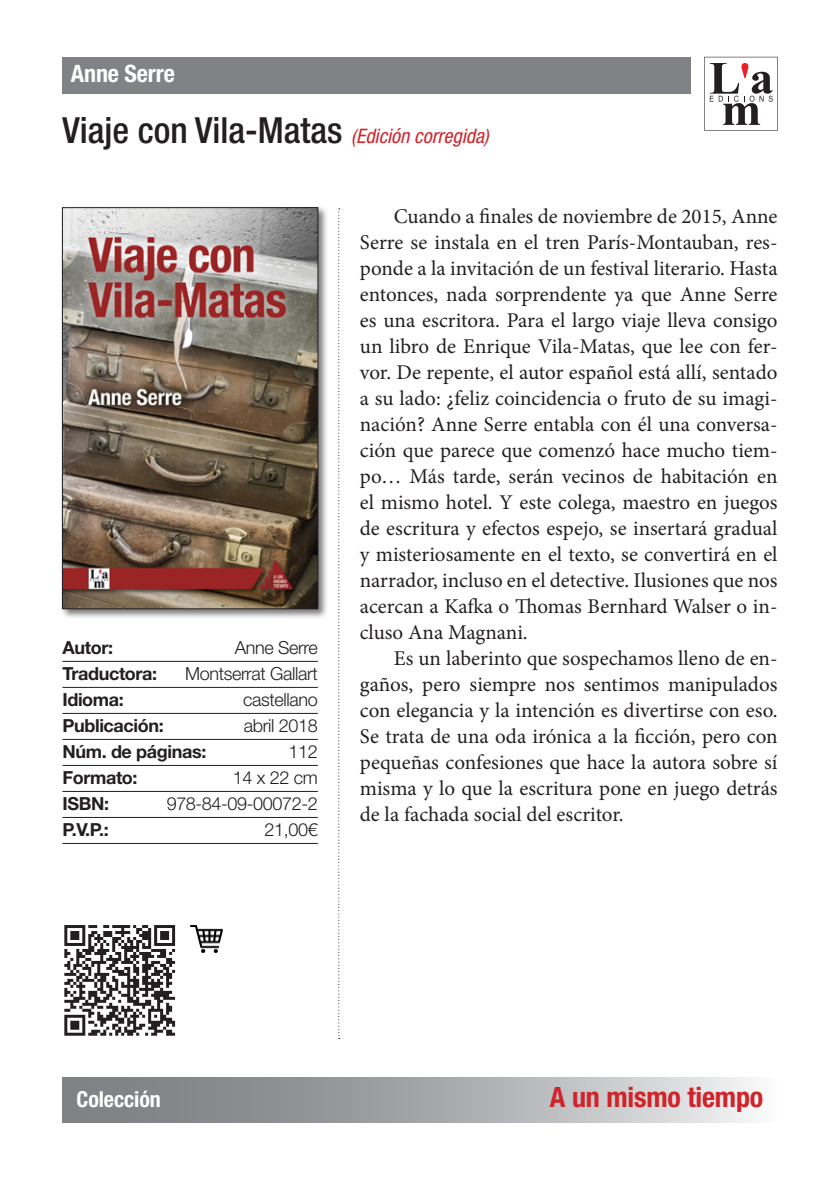
<style>
.page{position:relative;width:840px;height:1191px;background:#fff}
.page>*{position:absolute;margin:0;border:0;box-sizing:border-box;transform-origin:0 0}
.Titols-llibre{font:500 condensed 36px "Helvetica Neue LT Std";color:#231f20}
.Coleccio{font:700 condensed 28px "Helvetica Neue LT Std";letter-spacing:-.005em;color:#d1232a}
.autor{font:700 condensed 24px "Helvetica Neue LT Std";letter-spacing:-.005em;color:#fff}
.Coleccio-2{font:700 condensed 22px "Helvetica Neue LT Std";letter-spacing:-.005em;color:#fff}
.Descripcio{font:21px/26px "Minion Pro";color:#231f20;text-align:justify}
.Fitxa{font:300 18px "Helvetica Neue LT Std";letter-spacing:-.02em;color:#231f20}
.Fitxa-2{font:700 18px "Helvetica Neue LT Std";letter-spacing:-.02em;color:#231f20}
.s1{font-weight:400;font-style:italic;font-size:20px;color:#d1232a}
</style>
<div class="page">
<hr style="left:62px;top:661px;width:255px;height:1px;background:#231f20">
<hr style="left:62px;top:687px;width:255px;height:1px;background:#231f20">
<hr style="left:62px;top:713px;width:255px;height:1px;background:#231f20">
<hr style="left:62px;top:739px;width:255px;height:1px;background:#231f20">
<hr style="left:62px;top:765px;width:255px;height:1px;background:#231f20">
<hr style="left:62px;top:791px;width:255px;height:1px;background:#231f20">
<hr style="left:62px;top:817px;width:255px;height:1px;background:#231f20">
<hr style="left:62px;top:843px;width:255px;height:1px;background:#231f20">
<svg style="left:338px;top:208px;width:1px;height:831px"></svg>
<svg style="left:64px;top:925px;width:111px;height:110px"></svg>
<img style="left:191px;top:925px;width:31px;height:28px">
<div style="left:62px;top:57px;width:629px;height:37px;background:#808285"></div>
<svg style="left:704px;top:57px;width:73px;height:73px"></svg>
<svg style="left:62px;top:1077px;width:691px;height:46px;background:#a9aaad"></svg>
<div style="left:60px;top:205px;width:268px;height:414px;background:#231f20;opacity:.6"></div>
<img style="left:64px;top:209px;width:252px;height:398px">
<div style="left:62px;top:207px;width:256px;height:402px;border:1px solid #231f20"></div>
<p class="autor" style="left:71px;top:59px;width:105px">Anne Serre</p>
<p class="Titols-llibre" style="left:62px;top:108px;width:427px">Viaje con Vila-Matas <span class="s1">(Edición corregida)</span></p>
<p class="Fitxa-2" style="left:62px;top:637px;width:52px">Autor:</p>
<p class="Fitxa" style="left:235px;top:637px;width:84px">Anne Serre</p>
<p class="Fitxa-2" style="left:62px;top:663px;width:96px">Traductora:</p>
<p class="Fitxa" style="left:185px;top:663px;width:134px">Montserrat Gallart</p>
<p class="Fitxa-2" style="left:62px;top:689px;width:63px">Idioma:</p>
<p class="Fitxa" style="left:243px;top:689px;width:76px">castellano</p>
<p class="Fitxa-2" style="left:62px;top:715px;width:103px">Publicación:</p>
<p class="Fitxa" style="left:244px;top:715px;width:75px">abril 2018</p>
<p class="Fitxa-2" style="left:62px;top:741px;width:145px">Núm. de páginas:</p>
<p class="Fitxa" style="left:288px;top:741px;width:31px">112</p>
<p class="Fitxa-2" style="left:62px;top:767px;width:77px">Formato:</p>
<p class="Fitxa" style="left:233px;top:767px;width:86px">14 x 22 cm</p>
<p class="Fitxa-2" style="left:62px;top:793px;width:48px">ISBN:</p>
<p class="Fitxa" style="left:166px;top:793px;width:152px">978-84-09-00072-2</p>
<p class="Fitxa-2" style="left:62px;top:819px;width:48px">P.V.P.:</p>
<p class="Fitxa" style="left:264px;top:819px;width:55px">21,00€</p>
<p class="Descripcio" style="left:359px;top:203px;width:419px;text-indent:34px">Cuando a finales de noviembre de 2015, Anne Serre se instala en el tren París-Montauban, res&shy;ponde a la invitación de un festival literario. Hasta entonces, nada sorprendente ya que Anne Serre es una escritora. Para el largo viaje lleva consigo un libro de Enrique Vila-Matas, que lee con fer&shy;vor. De repente, el autor español está allí, sentado a su lado: ¿feliz coincidencia o fruto de su imagi&shy;nación? Anne Serre entabla con él una conversa&shy;ción que parece que comenzó hace mucho tiem&shy;po… Más tarde, serán vecinos de habitación en el mismo hotel. Y este colega, maestro en juegos de escritura y efectos espejo, se insertará gradual y misteriosamente en el texto, se convertirá en el narrador, incluso en el detective. Ilusiones que nos acercan a Kafka o Thomas Bernhard Walser o in&shy;cluso Ana Magnani.</p>
<p class="Descripcio" style="left:359px;top:645px;width:419px;text-indent:34px">Es un laberinto que sospechamos lleno de en&shy;gaños, pero siempre nos sentimos manipulados con elegancia y la intención es divertirse con eso.<br>Se trata de una oda irónica a la ficción, pero con pequeñas confesiones que hace la autora sobre sí misma y lo que la escritura pone en juego detrás de la fachada social del escritor.</p>
<p class="Coleccio-2" style="left:77px;top:1086px;width:86px">Colección</p>
<p class="Coleccio" style="left:549px;top:1080px;width:215px">A un mismo tiempo</p>
</div>
